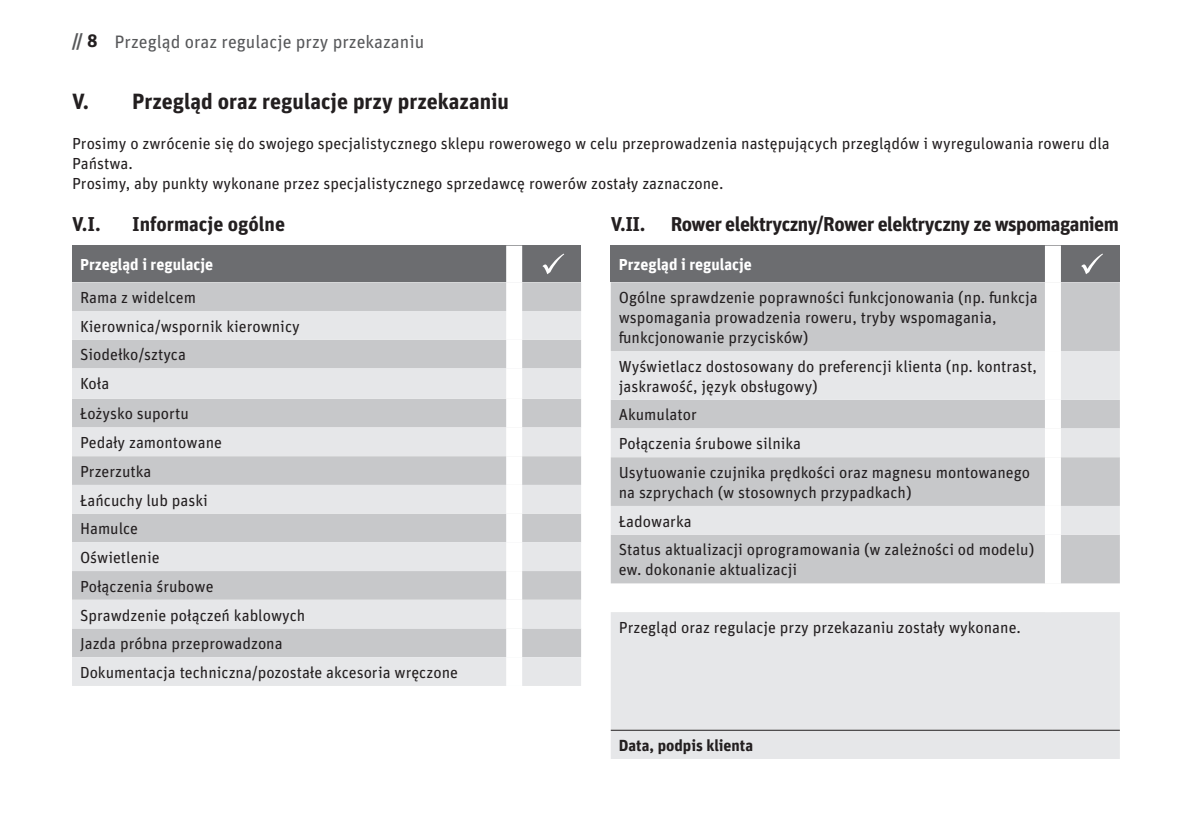
<style>
.page{position:relative;width:1191px;height:840px;background:#fff}
.page>*{position:absolute;margin:0;border:0;box-sizing:border-box;transform-origin:0 0}
.t1{font:700 22px "Unit Pro";color:#231f20}
.t2{font:700 20px "Unit Pro";letter-spacing:-.025em;color:#231f20}
.t3{font:700 20px "Unit Pro";color:#231f20}
.t4{font:18px "Unit Pro";color:#57585a}
.t5{font:16px/28.6px "Unit Pro";color:#231f20}
.t6{font:700 16px "Unit Offc Pro";color:#fff}
.t7{font:700 16px "Unit Pro";color:#231f20}
.s1{font-weight:700}
.s2{font-weight:700;color:#231f20}
</style>
<div class="page">
<div style="left:72px;top:245px;width:442px;height:37px;background:#6c6d70"></div>
<div style="left:514px;top:245px;width:67px;height:37px;background:#6c6d70"></div>
<div style="left:72px;top:282px;width:509px;height:29px;background:#c7c8ca"></div>
<svg style="left:72px;top:311px;width:509px;height:374px;background:#d8d9db"></svg>
<div style="left:506px;top:282px;width:16px;height:29px;background:#fff"></div>
<div style="left:506px;top:311px;width:16px;height:28px;background:#fff"></div>
<div style="left:506px;top:339px;width:16px;height:29px;background:#fff"></div>
<div style="left:506px;top:368px;width:16px;height:30px;background:#fff"></div>
<div style="left:506px;top:398px;width:16px;height:29px;background:#fff"></div>
<div style="left:506px;top:427px;width:16px;height:29px;background:#fff"></div>
<div style="left:506px;top:456px;width:16px;height:28px;background:#fff"></div>
<div style="left:506px;top:484px;width:16px;height:29px;background:#fff"></div>
<div style="left:506px;top:513px;width:16px;height:29px;background:#fff"></div>
<div style="left:506px;top:542px;width:16px;height:28px;background:#fff"></div>
<div style="left:506px;top:570px;width:16px;height:29px;background:#fff"></div>
<div style="left:506px;top:599px;width:16px;height:29px;background:#fff"></div>
<div style="left:506px;top:628px;width:16px;height:28px;background:#fff"></div>
<div style="left:506px;top:656px;width:16px;height:29px;background:#fff"></div>
<div style="left:506px;top:245px;width:16px;height:37px;background:#fff"></div>
<svg style="left:542px;top:253px;width:22px;height:21px"></svg>
<div style="left:611px;top:245px;width:442px;height:37px;background:#6c6d70"></div>
<div style="left:1053px;top:245px;width:66px;height:37px;background:#6c6d70"></div>
<div style="left:611px;top:282px;width:508px;height:69px;background:#c7c8ca"></div>
<svg style="left:611px;top:351px;width:508px;height:407px;background:#dddee0"></svg>
<div style="left:1045px;top:282px;width:16px;height:69px;background:#fff"></div>
<div style="left:1045px;top:351px;width:16px;height:48px;background:#fff"></div>
<div style="left:1045px;top:399px;width:16px;height:29px;background:#fff"></div>
<div style="left:1045px;top:428px;width:16px;height:29px;background:#fff"></div>
<div style="left:1045px;top:457px;width:16px;height:48px;background:#fff"></div>
<div style="left:1045px;top:505px;width:16px;height:29px;background:#fff"></div>
<div style="left:1045px;top:534px;width:16px;height:49px;background:#fff"></div>
<div style="left:1045px;top:583px;width:16px;height:28px;background:#fff"></div>
<div style="left:1045px;top:245px;width:16px;height:37px;background:#fff"></div>
<hr style="left:611px;top:729px;width:442px;height:1px;background:#231f20">
<hr style="left:1053px;top:729px;width:66px;height:1px;background:#231f20">
<svg style="left:1081px;top:253px;width:22px;height:21px"></svg>
<p class="t4" style="left:72px;top:29px;width:354px"><span class="s1">//</span> <span class="s2">8</span> Przegląd oraz regulacje przy przekazaniu</p>
<h1 class="t1" style="left:72px;top:85px;width:438px">V. Przegląd oraz regulacje przy przekazaniu</h1>
<p class="t5" style="left:72px;top:132px;width:1039px;line-height:20px">Prosimy o zwrócenie się do swojego specjalistycznego sklepu rowerowego w celu przeprowadzenia następujących przeglądów i wyregulowania roweru dla<br>Państwa.<br>Prosimy, aby punkty wykonane przez specjalistycznego sprzedawcę rowerów zostały zaznaczone.</p>
<p class="t2" style="left:72px;top:209px;width:30px">V.I.</p>
<p class="t3" style="left:132px;top:209px;width:154px">Informacje ogólne</p>
<p class="t6" style="left:80px;top:253px;width:135px">Przegląd i regulacje</p>
<p class="t5" style="left:80px;top:282px;width:221px">Rama z widelcem<br>Kierownica/wspornik kierownicy<br>Siodełko/sztyca<br>Koła</p>
<p class="t5" style="left:80px;top:398px;width:379px">Łożysko suportu<br>Pedały zamontowane<br>Przerzutka<br>Łańcuchy lub paski<br>Hamulce<br>Oświetlenie<br>Połączenia śrubowe<br>Sprawdzenie połączeń kablowych<br>Jazda próbna przeprowadzona<br>Dokumentacja techniczna/pozostałe akcesoria wręczone</p>
<p class="t2" style="left:611px;top:209px;width:36px">V.II.</p>
<p class="t2" style="left:671px;top:209px;width:449px">Rower elektryczny/Rower elektryczny ze wspomaganiem</p>
<p class="t6" style="left:619px;top:253px;width:135px">Przegląd i regulacje</p>
<p class="t5" style="left:619px;top:286px;width:420px;line-height:20px">Ogólne sprawdzenie poprawności funkcjonowania (np. funkcja wspomagania prowadzenia roweru, tryby wspomagania, funkcjonowanie przycisków)</p>
<p class="t5" style="left:619px;top:355px;width:420px;line-height:20px">Wyświetlacz dostosowany do preferencji klienta (np. kontrast, jaskrawość, język obsługowy)</p>
<p class="t5" style="left:619px;top:399px;width:413px">Akumulator<br>Połączenia śrubowe silnika<br>Usytuowanie czujnika prędkości oraz magnesu montowanego</p>
<p class="t5" style="left:619px;top:477px;width:417px">na szprychach (w stosownych przypadkach)<br>Ładowarka<br>Status aktualizacji oprogramowania (w zależności od modelu)</p>
<p class="t5" style="left:619px;top:554px;width:180px">ew. dokonanie aktualizacji</p>
<p class="t5" style="left:619px;top:612px;width:404px">Przegląd oraz regulacje przy przekazaniu zostały wykonane.</p>
<p class="t7" style="left:619px;top:733px;width:136px">Data, podpis klienta</p>
</div>
